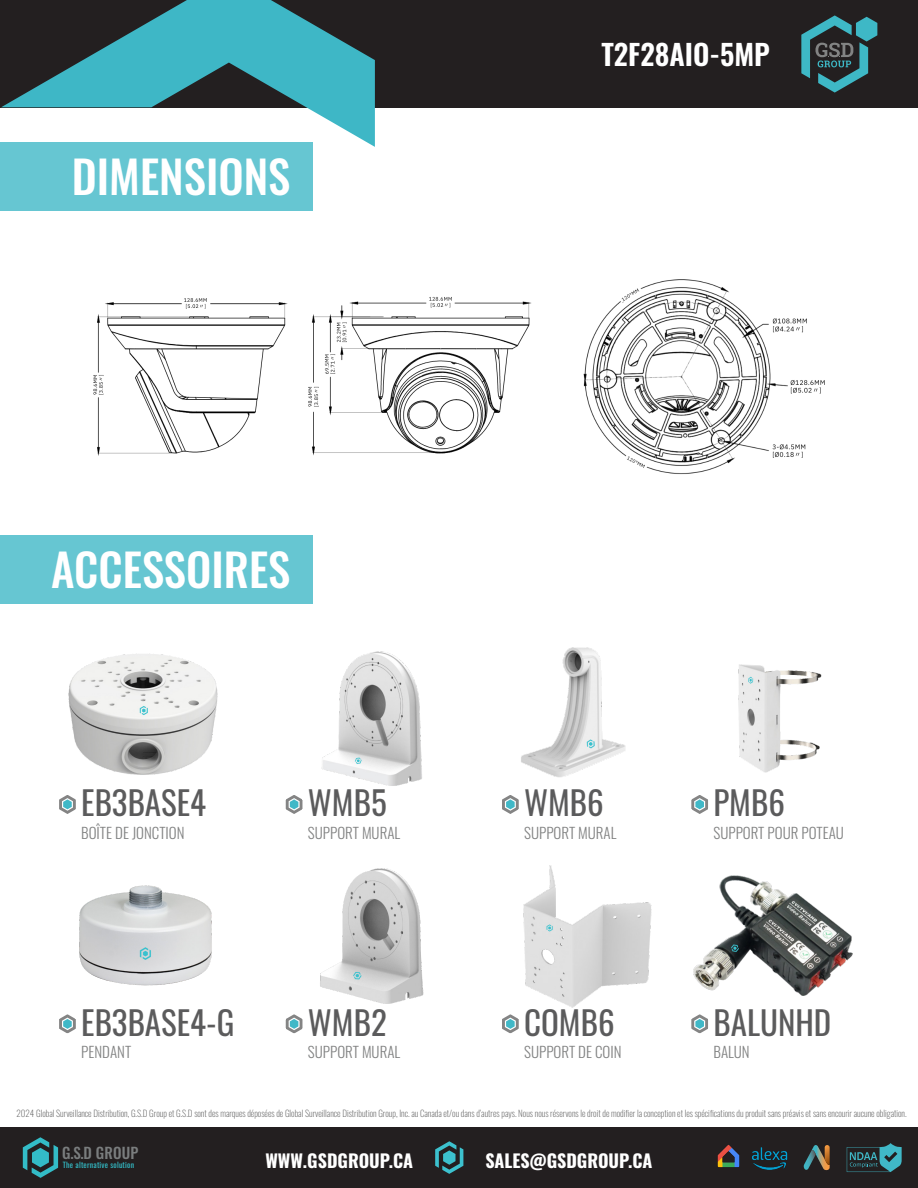
<style>
.page{position:relative;width:918px;height:1188px;background:#fff}
.page>*{position:absolute;margin:0;border:0;box-sizing:border-box;transform-origin:0 0}
.t1{font:500 45px "Oswald";color:#fff}
.t2{font:33px "Oswald";color:#5b5b5c}
.t3{font:600 28.5px "Oswald";color:#fff}
.t4{font:700 18px "Oswald";color:#fff}
.t5{font:500 15.15px "Oswald";letter-spacing:.01em;color:#7a7d7e}
.t6{font:300 15px "Oswald";color:#818282}
.t7{font:200 9px "Oswald";color:#5b5b5b}
.t8{font:7.8px "Oswald";letter-spacing:.03em;color:#33bcc7}
</style>
<div class="page">
<div style="left:0;top:143px;width:312px;height:68px;background:#66c6d2"></div>
<div style="left:0;top:0;width:918px;height:108px;background:#231f20"></div>
<svg style="left:1px;top:0;width:374px;height:147px"></svg>
<div style="left:0;top:536px;width:312px;height:68px;background:#66c6d2"></div>
<img style="left:93px;top:279px;width:732px;height:196px">
<img style="left:523px;top:865px;width:129px;height:143px">
<svg style="left:502px;top:1014px;width:17px;height:20px"></svg>
<img style="left:738px;top:664px;width:84px;height:109px">
<svg style="left:691px;top:795px;width:17px;height:19px"></svg>
<img style="left:68px;top:653px;width:150px;height:122px">
<svg style="left:59px;top:795px;width:17px;height:19px"></svg>
<img style="left:79px;top:885px;width:133px;height:101px">
<svg style="left:59px;top:1014px;width:17px;height:20px"></svg>
<img style="left:320px;top:868px;width:104px;height:136px">
<svg style="left:285px;top:1014px;width:18px;height:20px"></svg>
<img style="left:521px;top:648px;width:105px;height:129px">
<svg style="left:502px;top:795px;width:17px;height:19px"></svg>
<img style="left:321px;top:651px;width:101px;height:135px">
<svg style="left:285px;top:795px;width:18px;height:19px"></svg>
<img style="left:694px;top:875px;width:158px;height:120px">
<svg style="left:691px;top:1014px;width:17px;height:20px"></svg>
<div style="left:0;top:1127px;width:918px;height:61px;background:#231f20"></div>
<svg style="left:435px;top:1141px;width:28px;height:33px"></svg>
<svg style="left:804px;top:1145px;width:26px;height:25px"></svg>
<svg style="left:23px;top:1137px;width:35px;height:41px"></svg>
<img style="left:717px;top:1144px;width:19px;height:24px">
<img style="left:736px;top:1147px;width:52px;height:22px">
<svg style="left:847px;top:1143px;width:55px;height:29px"></svg>
<svg style="left:801px;top:15px;width:76px;height:78px"></svg>
<p class="t1" style="left:72px;top:153px;width:220px">DIMENSIONS</p>
<p class="t3" style="left:601px;top:39px;width:170px">T2F28AIO-5MP</p>
<p class="t1" style="left:51px;top:546px;width:241px">ACCESSOIRES</p>
<p class="t2" style="left:81px;top:773px;width:126px">EB3BASE4</p>
<p class="t6" style="left:81px;top:819px;width:105px">BOÎTE DE JONCTION</p>
<p class="t2" style="left:81px;top:993px;width:155px">EB3BASE4-G</p>
<p class="t6" style="left:81px;top:1039px;width:51px">PENDANT</p>
<p class="t2" style="left:308px;top:773px;width:80px">WMB5</p>
<p class="t6" style="left:308px;top:819px;width:94px">SUPPORT MURAL</p>
<p class="t2" style="left:308px;top:993px;width:80px">WMB2</p>
<p class="t6" style="left:308px;top:1039px;width:94px">SUPPORT MURAL</p>
<p class="t2" style="left:524px;top:773px;width:81px">WMB6</p>
<p class="t6" style="left:524px;top:819px;width:94px">SUPPORT MURAL</p>
<p class="t2" style="left:524px;top:993px;width:92px">COMB6</p>
<p class="t6" style="left:524px;top:1039px;width:99px">SUPPORT DE COIN</p>
<p class="t2" style="left:713px;top:773px;width:73px">PMB6</p>
<p class="t6" style="left:713px;top:819px;width:132px">SUPPORT POUR POTEAU</p>
<p class="t2" style="left:713px;top:993px;width:119px">BALUNHD</p>
<p class="t6" style="left:713px;top:1039px;width:38px">BALUN</p>
<p class="t7" style="left:17px;top:1106px;width:892px">2024 Global Surveillance Distribution, G.S.D Group et G.S.D sont des marques déposées de Global Surveillance Distribution Group, Inc. au Canada et/ou dans d’autres pays. Nous nous réservons le droit de modifier la conception et les spécifications du produit sans préavis et sans encourir aucune obligation.</p>
<p class="t5" style="left:62px;top:1145px;width:78px">G.S.D GROUP</p>
<p class="t8" style="left:63px;top:1158px;width:73px">The alternative solution</p>
<p class="t4" style="left:265px;top:1152px;width:149px">WWW.GSDGROUP.CA</p>
<p class="t4" style="left:485px;top:1152px;width:169px">SALES@GSDGROUP.CA</p>
</div>
